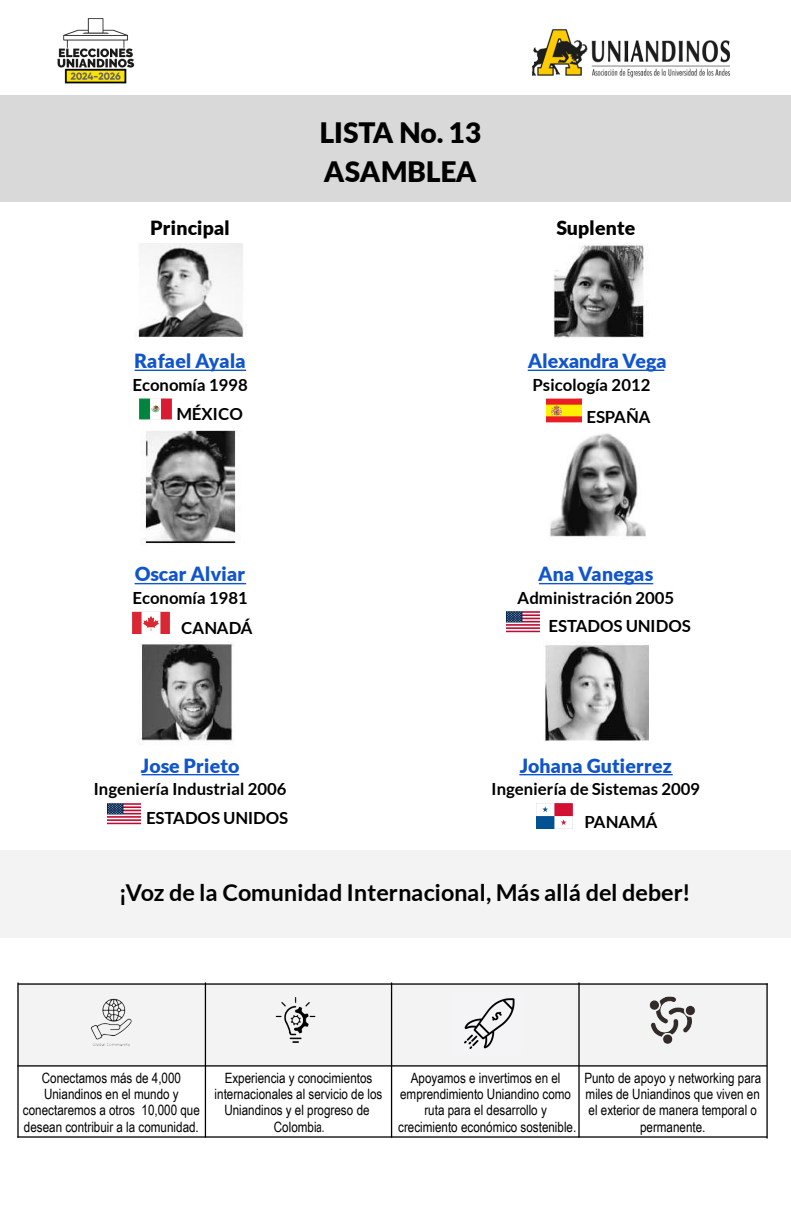
<style>
.page{position:relative;width:791px;height:1225px;background:#fff}
.page>*{position:absolute;margin:0;border:0;box-sizing:border-box;transform-origin:0 0}
.t1{font:900 28.2px/38.8px "Lato";letter-spacing:-.01em;color:#000}
.t2{font:700 23.25px "Lato";letter-spacing:.005em;color:#000}
.t3{font:900 19.5px "Lato";letter-spacing:.01em;color:#15c}
.t4{font:900 19.5px "Lato";letter-spacing:.01em;color:#000}
.t5{font:700 16.73px "Lato";color:#000}
.t6{font:14.25px/16.4px "Arial Narrow";color:#000;text-align:center}
</style>
<div class="page">
<div style="left:0;top:95px;width:791px;height:106px;background:#d9d9d9"></div>
<div style="left:0;top:850px;width:157px;height:87px;background:#f3f3f3"></div>
<div style="left:157px;top:850px;width:634px;height:87px;background:#f3f3f3"></div>
<div style="left:18px;top:983px;width:187px;height:82px;background:#f3f3f3"></div>
<div style="left:205px;top:983px;width:187px;height:82px;background:#f3f3f3"></div>
<div style="left:392px;top:983px;width:187px;height:82px;background:#f3f3f3"></div>
<div style="left:579px;top:983px;width:187px;height:82px;background:#f3f3f3"></div>
<hr style="left:135px;top:369px;width:111px;height:2px;background:#15c">
<hr style="left:528px;top:369px;width:136px;height:2px;background:#15c">
<hr style="left:135px;top:583px;width:111px;height:1px;background:#15c">
<hr style="left:539px;top:583px;width:114px;height:1px;background:#15c">
<hr style="left:142px;top:774px;width:97px;height:1px;background:#15c">
<hr style="left:519px;top:774px;width:154px;height:1px;background:#15c">
<hr style="left:17px;top:982px;width:2px;height:155px;background:#000">
<hr style="left:205px;top:982px;width:1px;height:155px;background:#000">
<hr style="left:391px;top:982px;width:1px;height:155px;background:#000">
<hr style="left:578px;top:982px;width:2px;height:155px;background:#000">
<hr style="left:766px;top:983px;width:2px;height:155px;background:#000">
<hr style="left:18px;top:983px;width:750px;height:1px;background:#000">
<hr style="left:17px;top:1065px;width:750px;height:1px;background:#000">
<hr style="left:17px;top:1136px;width:750px;height:1px;background:#000">
<img style="left:57px;top:18px;width:78px;height:66px">
<img style="left:532px;top:29px;width:197px;height:49px">
<img style="left:138px;top:243px;width:106px;height:95px">
<img style="left:553px;top:243px;width:95px;height:95px">
<img style="left:140px;top:398px;width:31px;height:21px">
<img style="left:546px;top:398px;width:35px;height:24px">
<img style="left:144px;top:430px;width:93px;height:114px">
<img style="left:550px;top:433px;width:96px;height:104px">
<img style="left:133px;top:611px;width:36px;height:22px">
<img style="left:506px;top:611px;width:34px;height:21px">
<img style="left:140px;top:642px;width:93px;height:103px">
<img style="left:545px;top:645px;width:103px;height:97px">
<img style="left:107px;top:803px;width:34px;height:21px">
<img style="left:536px;top:803px;width:37px;height:25px">
<img style="left:91px;top:998px;width:41px;height:49px">
<img style="left:275px;top:997px;width:41px;height:46px">
<img style="left:464px;top:998px;width:51px;height:51px">
<img style="left:649px;top:996px;width:46px;height:48px">
<h1 class="t1" style="left:319px;top:112px;width:164px">LISTA No. 13<br>ASAMBLEA</h1>
<h3 class="t4" style="left:150px;top:213px;width:81px">Principal</h3>
<h3 class="t4" style="left:556px;top:213px;width:80px">Suplente</h3>
<h3 class="t3" style="left:134px;top:346px;width:113px">Rafael Ayala</h3>
<h3 class="t3" style="left:528px;top:346px;width:140px">Alexandra Vega</h3>
<p class="t5" style="left:132px;top:372px;width:117px">Economía 1998</p>
<p class="t5" style="left:532px;top:372px;width:119px">Psicología 2012</p>
<p class="t5" style="left:176px;top:401px;width:68px">MÉXICO</p>
<p class="t5" style="left:586px;top:404px;width:65px">ESPAÑA</p>
<h3 class="t3" style="left:135px;top:559px;width:112px">Oscar Alviar</h3>
<h3 class="t3" style="left:538px;top:559px;width:116px">Ana Vanegas</h3>
<p class="t5" style="left:132px;top:585px;width:117px">Economía 1981</p>
<p class="t5" style="left:517px;top:585px;width:158px">Administración 2005</p>
<p class="t5" style="left:181px;top:615px;width:73px">CANADÁ</p>
<p class="t5" style="left:548px;top:614px;width:144px">ESTADOS UNIDOS</p>
<h3 class="t3" style="left:141px;top:751px;width:100px">Jose Prieto</h3>
<h3 class="t3" style="left:520px;top:751px;width:154px">Johana Gutierrez</h3>
<p class="t5" style="left:94px;top:777px;width:194px">Ingeniería Industrial 2006</p>
<p class="t5" style="left:491px;top:777px;width:210px">Ingeniería de Sistemas 2009</p>
<p class="t5" style="left:146px;top:805px;width:144px">ESTADOS UNIDOS</p>
<p class="t5" style="left:585px;top:810px;width:74px">PANAMÁ</p>
<h2 class="t2" style="left:120px;top:875px;width:571px">¡Voz de la Comunidad Internacional, Más allá del deber!</h2>
<p class="t6" style="left:23px;top:1069px;width:178px">Conectamos más de 4,000<br>Uniandinos en el mundo y conectaremos a otros 10,000 que desean contribuir a la comunidad.</p>
<p class="t6" style="left:215px;top:1069px;width:169px">Experiencia y conocimientos internacionales al servicio de los<br>Uniandinos y el progreso de<br>Colombia.</p>
<p class="t6" style="left:398px;top:1069px;width:180px">Apoyamos e invertimos en el emprendimiento Uniandino como ruta para el desarrollo y crecimiento económico sostenible.</p>
<p class="t6" style="left:584px;top:1069px;width:178px">Punto de apoyo y networking para miles de Uniandinos que viven en el exterior de manera temporal o permanente.</p>
</div>
